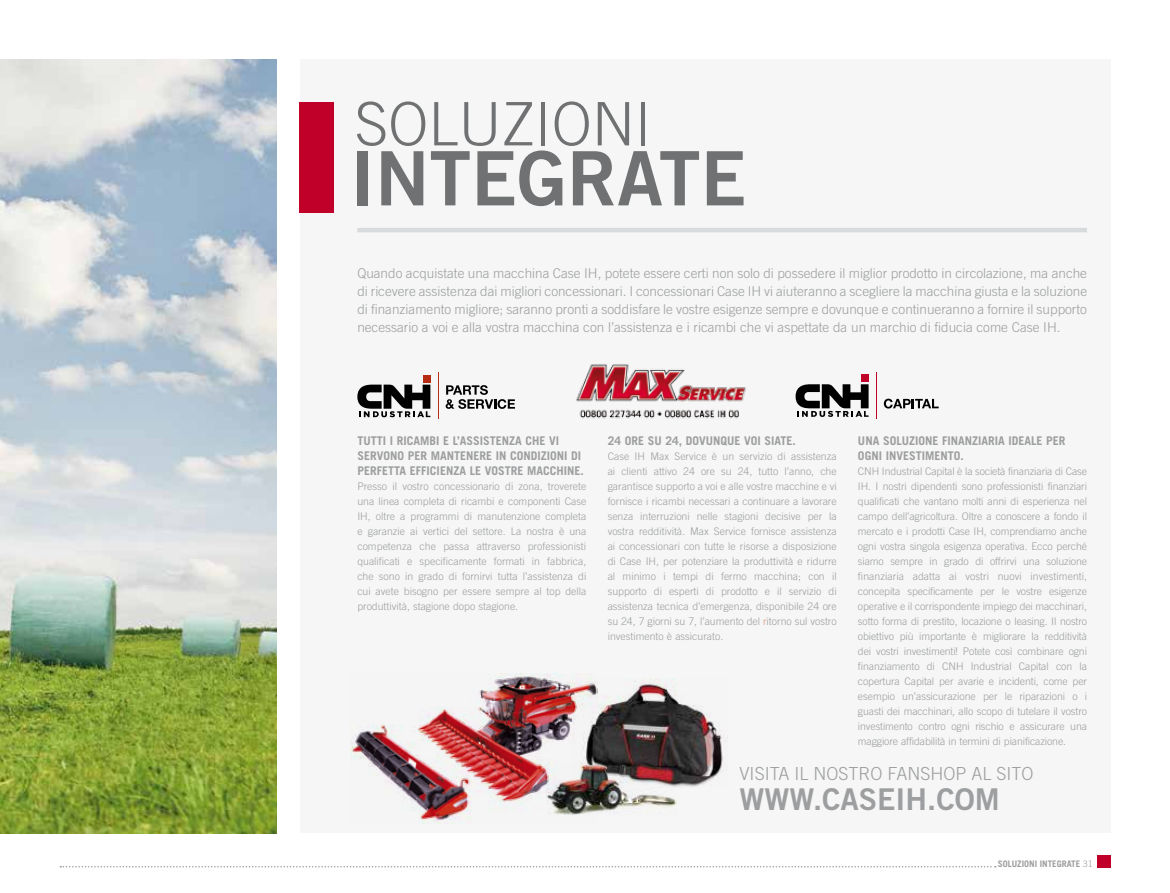
<style>
.page{position:relative;width:1170px;height:893px;background:#fff}
.page>*{position:absolute;margin:0;border:0;box-sizing:border-box;transform-origin:0 0}
.t1{font:75px "Trade Gothic LT Std Bd 2";color:#707172}
.t2{font:300 60px "Trade Gothic LT Std";color:#707172}
.t3{font:30px "Trade Gothic LT Std Bd 2";color:#9c9e9f}
.t4{font:300 18px "Trade Gothic LT Std";color:#9c9e9f}
.t5{font:300 13.5px/18px "Trade Gothic LT Std";color:#9c9e9f;text-align:justify}
.t6{font:700 12px/15px "Trade Gothic LT Std";color:#9c9e9f}
.t7{font:300 10.5px/15px "Trade Gothic LT Std";color:#9c9e9f;text-align:justify}
.t8{font:700 9px "Trade Gothic LT Std";color:#9c9e9f}
.s1{color:#da9878}
.s2{font-weight:300}
</style>
<div class="page">
<img style="left:0;top:60px;width:276px;height:773px">
<div style="left:1096px;top:855px;width:14px;height:12px;background:#c1002a"></div>
<svg style="left:60px;top:866px;width:935px;height:1px"></svg>
<div style="left:300px;top:60px;width:810px;height:773px;background:#f6f6f6"></div>
<div style="left:300px;top:102px;width:34px;height:111px;background:#c1002a"></div>
<hr style="left:357px;top:228px;width:729px;height:4px;background:#d9dadb">
<div style="left:422px;top:375px;width:8px;height:8px;background:#b62c15"></div>
<svg style="left:357px;top:385px;width:73px;height:32px"></svg>
<hr style="left:438px;top:372px;width:1px;height:47px;background:#bd2e16">
<svg style="left:445px;top:385px;width:70px;height:24px"></svg>
<img style="left:576px;top:364px;width:170px;height:55px">
<img style="left:350px;top:673px;width:223px;height:151px">
<img style="left:573px;top:678px;width:150px;height:109px">
<img style="left:587px;top:685px;width:133px;height:99px">
<img style="left:546px;top:762px;width:130px;height:55px">
<img style="left:548px;top:765px;width:127px;height:48px">
<div style="left:860px;top:375px;width:8px;height:7px;background:#c1002a"></div>
<svg style="left:795px;top:384px;width:73px;height:33px"></svg>
<svg style="left:883px;top:399px;width:55px;height:10px"></svg>
<hr style="left:876px;top:372px;width:1px;height:47px;background:#c1002a">
<h2 class="t2" style="left:355px;top:88px;width:298px">SOLUZIONI</h2>
<h1 class="t1" style="left:350px;top:132px;width:397px">INTEGRATE</h1>
<p class="t5" style="left:357px;top:264px;width:731px">Quando acquistate una macchina Case IH, potete essere certi non solo di possedere il miglior prodotto in circolazione, ma anche di ricevere assistenza dai migliori concessionari. I concessionari Case IH vi aiuteranno a scegliere la macchina giusta e la soluzione di finanziamento migliore; saranno pronti a soddisfare le vostre esigenze sempre e dovunque e continueranno a fornire il supporto necessario a voi e alla vostra macchina con l’assistenza e i ricambi che vi aspettate da un marchio di fiducia come Case IH.</p>
<p class="t6" style="left:357px;top:433px;width:228px">TUTTI I RICAMBI E L’ASSISTENZA CHE VI<br>SERVONO PER MANTENERE IN CONDIZIONI DI<br>PERFETTA EFFICIENZA LE VOSTRE MACCHINE.</p>
<p class="t7" style="left:357px;top:478px;width:230px">Presso il vostro concessionario di zona, troverete una linea completa di ricambi e componenti Case IH, oltre a programmi di manutenzione completa e garanzie ai vertici del settore. La nostra è una competenza che passa attraverso professionisti qualificati e specificamente formati in fabbrica, che sono in grado di fornirvi tutta l’assistenza di cui avete bisogno per essere sempre al top della produttività, stagione dopo stagione.</p>
<p class="t6" style="left:607px;top:433px;width:190px">24 ORE SU 24, DOVUNQUE VOI SIATE.</p>
<p class="t7" style="left:607px;top:448px;width:231px">Case IH Max Service è un servizio di assistenza ai clienti attivo 24 ore su 24, tutto l’anno, che garantisce supporto a voi e alle vostre macchine e vi fornisce i ricambi necessari a continuare a lavorare senza interruzioni nelle stagioni decisive per la vostra redditività. Max Service fornisce assistenza ai concessionari con tutte le risorse a disposizione di Case IH, per potenziare la produttività e ridurre al minimo i tempi di fermo macchina; con il supporto di esperti di prodotto e il servizio di assistenza tecnica d’emergenza, disponibile 24 ore su 24, 7 giorni su 7, l’aumento del <span class="s1">r</span>itorno sul vostro investimento è assicurato.</p>
<p class="t6" style="left:857px;top:433px;width:209px">UNA SOLUZIONE FINANZIARIA IDEALE PER<br>OGNI INVESTIMENTO.</p>
<p class="t7" style="left:857px;top:463px;width:231px">CNH Industrial Capital è la società finanziaria di Case IH. I nostri dipendenti sono professionisti finanziari qualificati che vantano molti anni di esperienza nel campo dell’agricoltura. Oltre a conoscere a fondo il mercato e i prodotti Case IH, comprendiamo anche ogni vostra singola esigenza operativa. Ecco perché siamo sempre in grado di offrirvi una soluzione finanziaria adatta ai vostri nuovi investimenti, concepita specificamente per le vostre esigenze operative e il corrispondente impiego dei macchinari, sotto forma di prestito, locazione o leasing. Il nostro obiettivo più importante è migliorare la redditività dei vostri investimenti! Potete così combinare ogni finanziamento di CNH Industrial Capital con la copertura Capital per avarie e incidenti, come per esempio un’assicurazione per le riparazioni o i guasti dei macchinari, allo scopo di tutelare il vostro investimento contro ogni rischio e assicurare una maggiore affidabilità in termini di pianificazione.</p>
<h3 class="t4" style="left:739px;top:763px;width:295px">VISITA IL NOSTRO FANSHOP AL SITO</h3>
<h3 class="t3" style="left:739px;top:781px;width:261px">WWW.CASEIH.COM</h3>
<p class="t8" style="left:997px;top:859px;width:97px">SOLUZIONI INTEGRATE <span class="s2">31</span></p>
</div>
